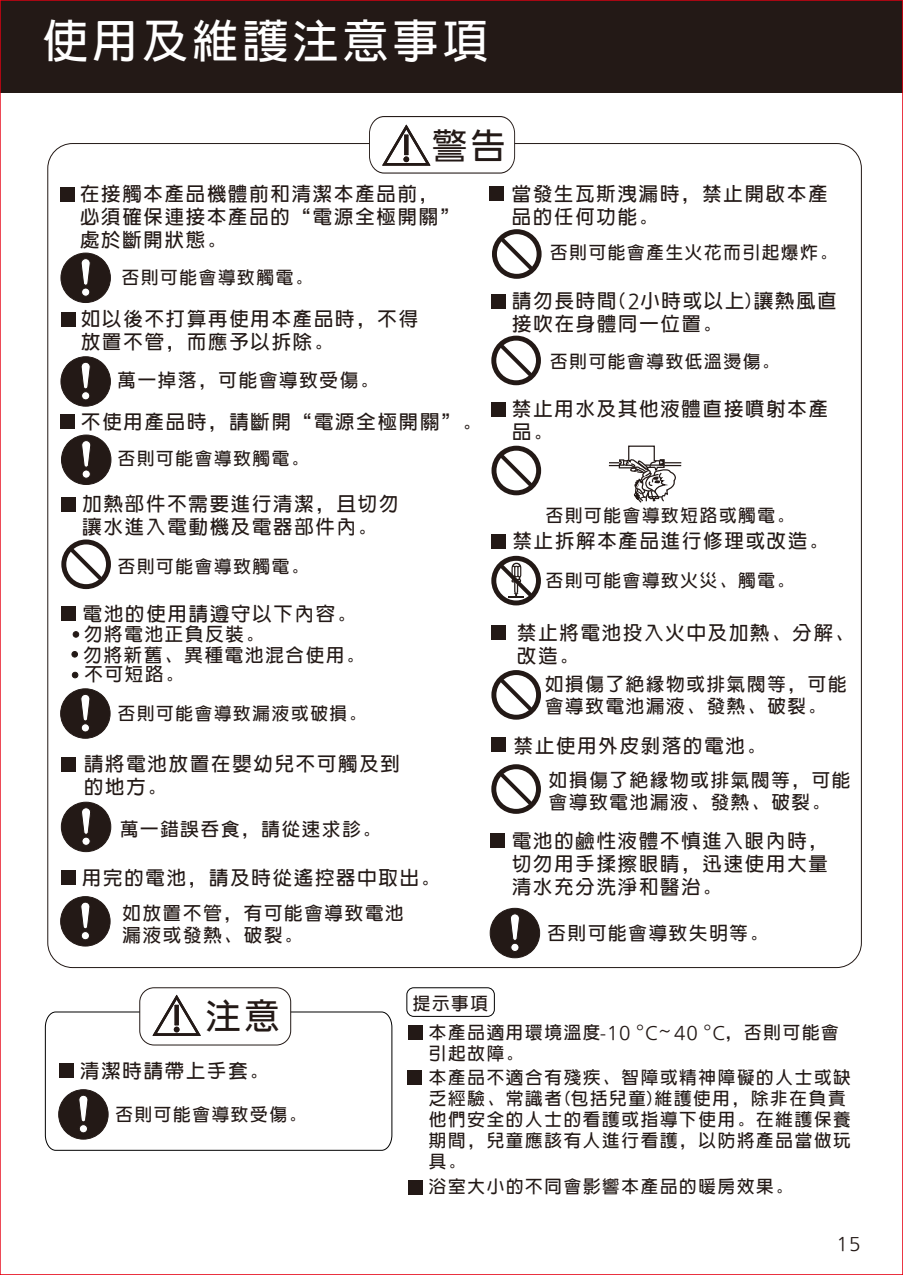
<style>
.page{position:relative;width:903px;height:1275px;background:#fff}
.page>*{position:absolute;margin:0;border:0;box-sizing:border-box;transform-origin:0 0}
.t1{font:700 45.5px "New Gothic";letter-spacing:.1em;color:#fff}
.t2{font:700 35px "New Gothic";color:#231916}
.t3{font:700 19.25px/23.1px "New Gothic";letter-spacing:.1em;color:#231916}
.t4{font:700 18.38px/22.1px "New Gothic";letter-spacing:.1em;color:#231916}
.t5{font:700 17.5px/21px "New Gothic";letter-spacing:.1em;color:#231916}
.t6{font:17.5px "PUD Sans serif R";color:#231916}
.s1{font-family:"Sim Hei";font-weight:400}
.s2{font-family:"PUD Sans serif R";font-weight:400}
</style>
<div class="page">
<div style="left:0;top:0;width:903px;height:92px;background:#231916"></div>
<svg style="left:44px;top:1011px;width:349px;height:140px"></svg>
<div style="left:139px;top:987px;width:152px;height:58px;background:#fff;border:1px solid #231916;border-radius:14px"></div>
<div style="left:407px;top:1070px;width:15px;height:15px;background:#231916"></div>
<div style="left:59px;top:1063px;width:15px;height:15px;background:#231916"></div>
<div style="left:406px;top:987px;width:89px;height:30px;border:1px solid #000;border-radius:7px"></div>
<div style="left:408px;top:1025px;width:15px;height:15px;background:#231916"></div>
<svg style="left:153px;top:995px;width:48px;height:41px"></svg>
<svg style="left:491px;top:556px;width:50px;height:49px"></svg>
<svg style="left:61px;top:539px;width:50px;height:50px"></svg>
<div style="left:61px;top:497px;width:15px;height:15px;background:#231916"></div>
<div style="left:491px;top:535px;width:15px;height:14px;background:#231916"></div>
<svg style="left:369px;top:116px;width:146px;height:58px"></svg>
<div style="left:61px;top:312px;width:15px;height:15px;background:#231916"></div>
<div style="left:60px;top:188px;width:14px;height:14px;background:#231916"></div>
<div style="left:60px;top:414px;width:14px;height:15px;background:#231916"></div>
<svg style="left:491px;top:446px;width:50px;height:49px"></svg>
<svg style="left:608px;top:445px;width:73px;height:58px"></svg>
<svg style="left:491px;top:336px;width:50px;height:49px"></svg>
<div style="left:491px;top:294px;width:15px;height:15px;background:#231916"></div>
<svg style="left:492px;top:229px;width:49px;height:50px"></svg>
<div style="left:489px;top:186px;width:15px;height:15px;background:#231916"></div>
<div style="left:491px;top:402px;width:15px;height:15px;background:#231916"></div>
<div style="left:408px;top:1180px;width:15px;height:14px;background:#231916"></div>
<svg style="left:61px;top:253px;width:50px;height:50px"></svg>
<svg style="left:61px;top:356px;width:50px;height:51px"></svg>
<svg style="left:61px;top:435px;width:50px;height:50px"></svg>
<svg style="left:58px;top:1089px;width:50px;height:50px"></svg>
<div style="left:61px;top:606px;width:14px;height:14px;background:#231916"></div>
<svg style="left:73px;top:631px;width:6px;height:7px"></svg>
<div style="left:71px;top:651px;width:7px;height:7px;background:#231916;border:1px solid #231916;border-radius:50%"></div>
<svg style="left:72px;top:672px;width:6px;height:6px"></svg>
<svg style="left:60px;top:688px;width:50px;height:51px"></svg>
<div style="left:61px;top:757px;width:15px;height:14px;background:#231916"></div>
<svg style="left:61px;top:802px;width:50px;height:50px"></svg>
<svg style="left:491px;top:670px;width:50px;height:50px"></svg>
<div style="left:491px;top:625px;width:15px;height:15px;background:#231916"></div>
<svg style="left:491px;top:764px;width:50px;height:50px"></svg>
<div style="left:491px;top:737px;width:15px;height:14px;background:#231916"></div>
<div style="left:490px;top:833px;width:15px;height:15px;background:#231916"></div>
<svg style="left:490px;top:908px;width:50px;height:50px"></svg>
<div style="left:61px;top:870px;width:14px;height:15px;background:#231916"></div>
<svg style="left:60px;top:896px;width:50px;height:50px"></svg>
<h1 class="t1" style="left:43px;top:18px;width:447px">使用及維護注意事項</h1>
<h2 class="t2" style="left:432px;top:128px;width:75px">警告</h2>
<p class="t3" style="left:80px;top:182px;width:381px">在接觸本產品機體前和清潔本產品前<span class="s1">，</span>必須確保連接本產品的“電源全極開關”處於斷開狀態<span class="s1">。</span></p>
<p class="t5" style="left:122px;top:267px;width:192px">否則可能會導致觸電<span class="s1">。</span></p>
<p class="t3" style="left:81px;top:307px;width:338px">如以後不打算再使用本產品時<span class="s1">，</span>不得放置不管<span class="s1">，</span>而應予以拆除<span class="s1">。</span></p>
<p class="t4" style="left:117px;top:369px;width:262px">萬一掉落<span class="s1">，</span>可能會導致受傷<span class="s1">。</span></p>
<p class="t3" style="left:81px;top:410px;width:402px">不使用產品時<span class="s1">，</span>請斷開“電源全極開關”<span class="s1">。</span></p>
<p class="t5" style="left:118px;top:447px;width:192px">否則可能會導致觸電<span class="s1">。</span></p>
<p class="t3" style="left:512px;top:182px;width:317px">當發生瓦斯洩漏時<span class="s1">，</span>禁止開啟本產品的任何功能<span class="s1">。</span></p>
<p class="t5" style="left:550px;top:242px;width:288px">否則可能會產生火花而引起爆炸<span class="s1">。</span></p>
<p class="t3" style="left:512px;top:289px;width:326px">請勿長時間(<span class="s2">2</span>小時或以上)讓熱風直接吹在身體同一位置<span class="s1">。</span></p>
<p class="t5" style="left:550px;top:351px;width:231px">否則可能會導致低溫燙傷<span class="s1">。</span></p>
<p class="t3" style="left:512px;top:397px;width:317px">禁止用水及其他液體直接噴射本產品<span class="s1">。</span></p>
<p class="t3" style="left:83px;top:492px;width:317px">加熱部件不需要進行清潔<span class="s1">，</span>且切勿讓水進入電動機及電器部件內<span class="s1">。</span></p>
<p class="t5" style="left:118px;top:555px;width:192px">否則可能會導致觸電<span class="s1">。</span></p>
<p class="t3" style="left:83px;top:603px;width:275px">電池的使用請遵守以下內容<span class="s1">。</span></p>
<p class="t4" style="left:83px;top:624px;width:283px;line-height:20.7px">勿將電池正負反裝<span class="s1">。<br></span>勿將新舊<span class="s1">、</span>異種電池混合使用<span class="s1">。</span></p>
<p class="t4" style="left:85px;top:663px;width:101px">不可短路<span class="s1">。</span></p>
<p class="t5" style="left:118px;top:703px;width:250px">否則可能會導致漏液或破損<span class="s1">。</span></p>
<p class="t3" style="left:84px;top:752px;width:317px">請將電池放置在嬰幼兒不可觸及到的地方<span class="s1">。</span></p>
<p class="t4" style="left:120px;top:818px;width:262px">萬一錯誤吞食<span class="s1">，</span>請從速求診<span class="s1">。</span></p>
<p class="t3" style="left:82px;top:866px;width:360px">用完的電池<span class="s1">，</span>請及時從遙控器中取出<span class="s1">。</span></p>
<p class="t4" style="left:122px;top:902px;width:283px">如放置不管<span class="s1">，</span>有可能會導致電池漏液或發熱<span class="s1">、</span>破裂<span class="s1">。</span></p>
<p class="t5" style="left:546px;top:505px;width:250px">否則可能會導致短路或觸電<span class="s1">。</span></p>
<p class="t3" style="left:513px;top:529px;width:317px">禁止拆解本產品進行修理或改造<span class="s1">。</span></p>
<p class="t5" style="left:546px;top:570px;width:250px">否則可能會導致火災<span class="s1">、</span>觸電<span class="s1">。</span></p>
<p class="t3" style="left:517px;top:621px;width:338px">禁止將電池投入火中及加熱<span class="s1">、</span>分解<span class="s1">、</span>改造<span class="s1">。</span></p>
<p class="t4" style="left:545px;top:673px;width:303px">如損傷了絕緣物或排氣閥等<span class="s1">，</span>可能會導致電池漏液<span class="s1">、</span>發熱<span class="s1">、</span>破裂<span class="s1">。</span></p>
<p class="t3" style="left:514px;top:734px;width:254px">禁止使用外皮剝落的電池<span class="s1">。</span></p>
<p class="t4" style="left:549px;top:769px;width:303px">如損傷了絕緣物或排氣閥等<span class="s1">，</span>可能會導致電池漏液<span class="s1">、</span>發熱<span class="s1">、</span>破裂<span class="s1">。</span></p>
<p class="t3" style="left:512px;top:829px;width:317px;text-align:justify">電池的鹼性液體不慎進入眼內時<span class="s1">，</span>切勿用手揉擦眼睛<span class="s1">，</span>迅速使用大量清水充分洗淨和醫治<span class="s1">。</span></p>
<p class="t4" style="left:548px;top:922px;width:222px">否則可能會導致失明等<span class="s1">。</span></p>
<h2 class="t2" style="left:206px;top:998px;width:75px">注意</h2>
<p class="t3" style="left:80px;top:1059px;width:190px">清潔時請帶上手套<span class="s1">。</span></p>
<p class="t5" style="left:115px;top:1104px;width:192px">否則可能會導致受傷<span class="s1">。</span></p>
<p class="t5" style="left:413px;top:992px;width:77px">提示事項</p>
<p class="t5" style="left:429px;top:1021px;width:411px">本產品適用環境溫度<span class="s2">-10 °C~40 °C</span><span class="s1">，</span>否則可能會引起故障<span class="s1">。</span></p>
<p class="t5" style="left:429px;top:1067px;width:423px">本產品不適合有殘疾<span class="s1">、</span>智障或精神障礙的人士或缺乏經驗<span class="s1">、</span>常識者(包括兒童)維護使用<span class="s1">，</span>除非在負責他們安全的人士的看護或指導下使用<span class="s1">。</span>在維護保養期間<span class="s1">，</span>兒童應該有人進行看護<span class="s1">，</span>以防將產品當做玩具<span class="s1">。</span></p>
<p class="t5" style="left:429px;top:1176px;width:365px">浴室大小的不同會影響本產品的暖房效果<span class="s1">。</span></p>
<p class="t6" style="left:836px;top:1234px;width:25px">15</p>
</div>
